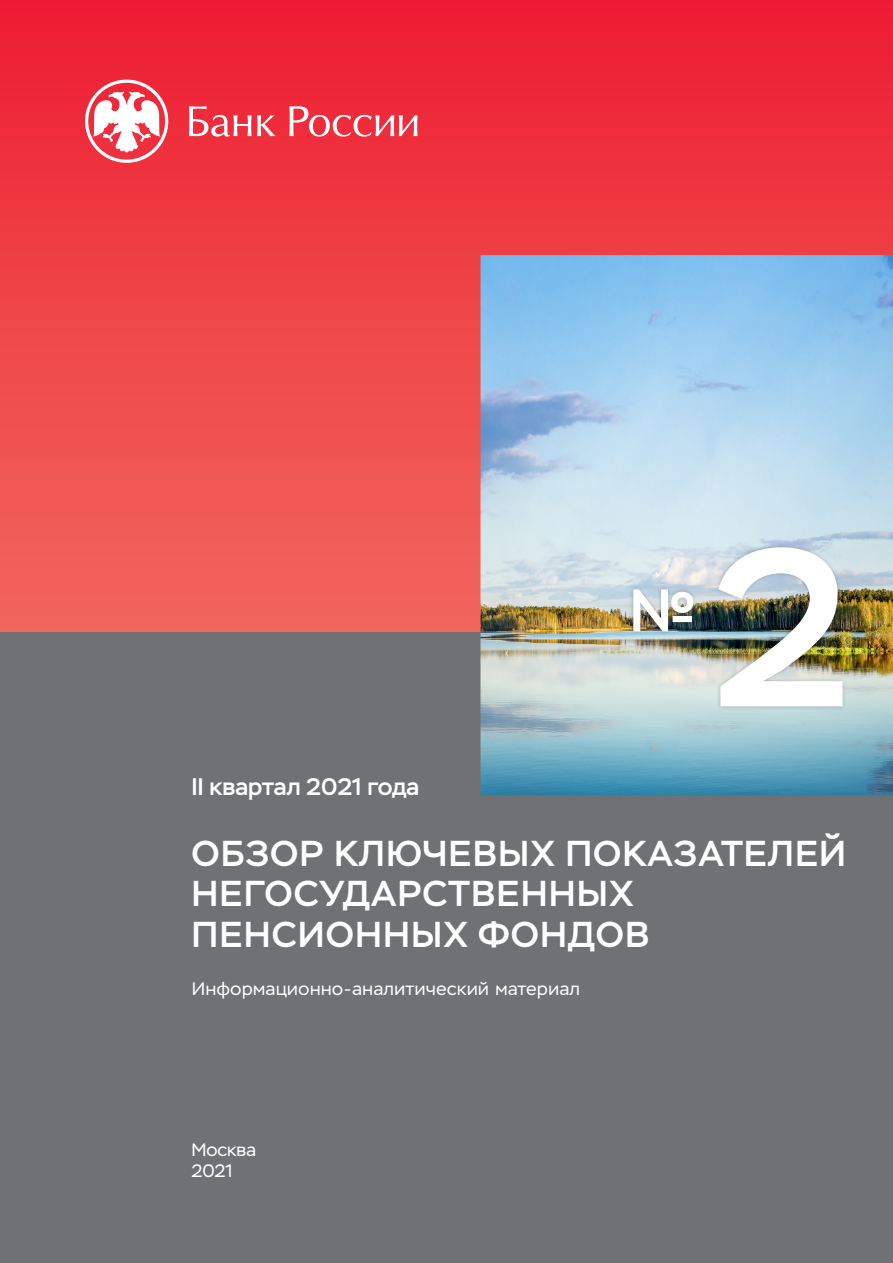
<style>
.page{position:relative;width:893px;height:1263px;background:#fff}
.page>*{position:absolute;margin:0;border:0;box-sizing:border-box;transform-origin:0 0}
.Текст{font:500 225px "Stem";color:#fff}
.Текст-2{font:500 60px "Stem";color:#fff}
.Текст-3{font:500 36px/40.5px "Stem";letter-spacing:.03em;color:#fff}
.Текст-4{font:500 24px "Stem";color:#fff}
.Текст-5{font:18px "Stem Text";color:#fff}
.Текст-6{font:18px "Stem";color:#fff}
</style>
<div class="page">
<div style="left:0;top:631px;width:893px;height:632px;background:#6f7172"></div>
<div style="left:0;top:0;width:893px;height:631px;background:linear-gradient(to bottom,#ed1e32,#f1695d)"></div>
<img style="left:480px;top:255px;width:413px;height:540px">
<div style="left:629px;top:543px;width:218px;height:168px;background:#231f20;opacity:.25"></div>
<svg style="left:85px;top:80px;width:83px;height:83px"></svg>
<svg style="left:189px;top:106px;width:86px;height:31px"></svg>
<svg style="left:289px;top:106px;width:129px;height:31px"></svg>
<p class="Текст-2" style="left:629px;top:574px;width:70px">№</p>
<p class="Текст" style="left:711px;top:490px;width:141px">2</p>
<p class="Текст-4" style="left:191px;top:772px;width:229px">II квартал 2021 года</p>
<p class="Текст-3" style="left:192px;top:833px;width:656px">ОБЗОР КЛЮЧЕВЫХ ПОКАЗАТЕЛЕЙ<br>НЕГОСУДАРСТВЕННЫХ<br>ПЕНСИОННЫХ ФОНДОВ</p>
<p class="Текст-5" style="left:191px;top:978px;width:390px">Информационно-аналитический материал</p>
<p class="Текст-6" style="left:191px;top:1139px;width:66px">Москва</p>
<p class="Текст-6" style="left:191px;top:1160px;width:43px">2021</p>
</div>
